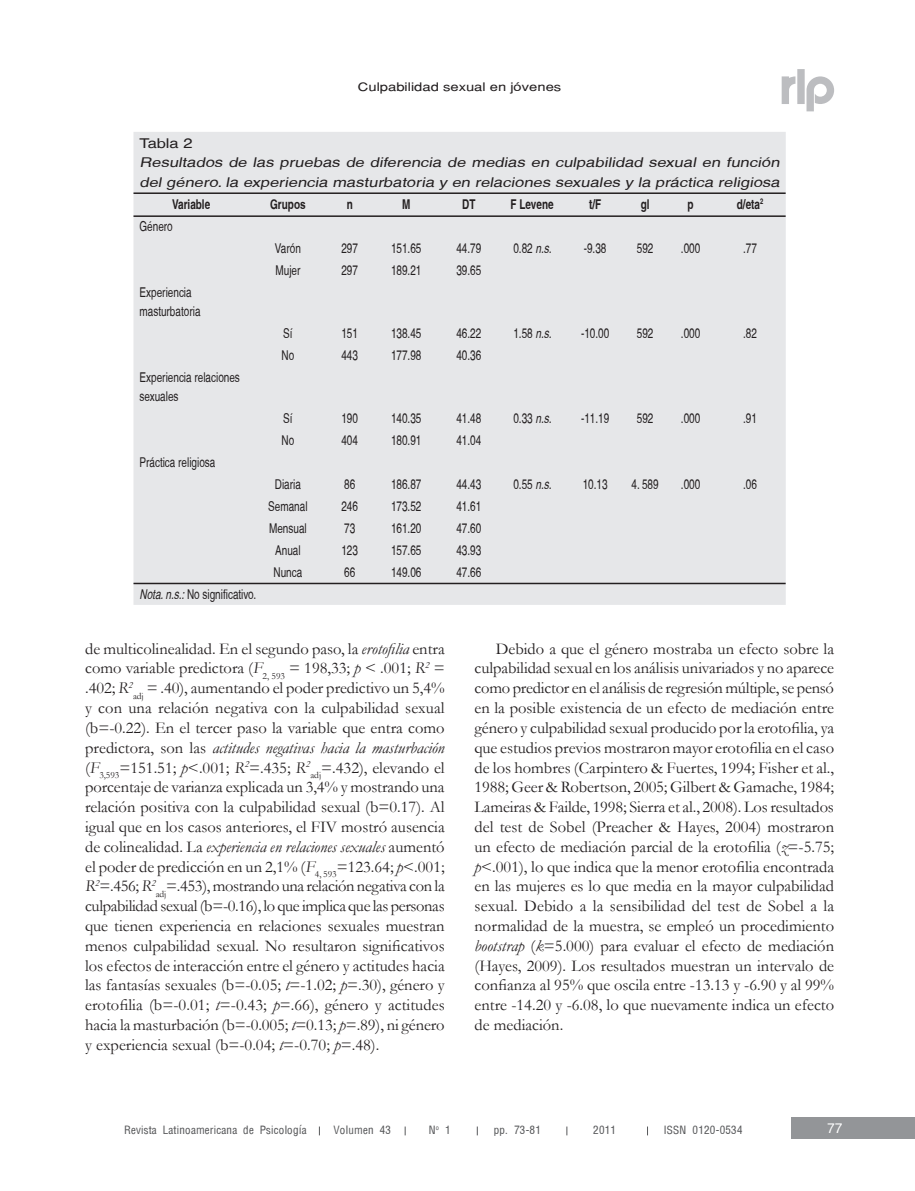
<style>
.page{position:relative;width:915px;height:1191px;background:#fff}
.page>*{position:absolute;margin:0;border:0;box-sizing:border-box;transform-origin:0 0}
.t1{font:16.5px/19.8px "Garamond";color:#231f20;text-align:justify}
.t2{font:condensed 13.5px/19.5px "Helvetica";color:#231f20;scale:.9 1}
.t3{font:italic condensed 13.5px/19.5px "Helvetica";color:#231f20;scale:1.5 1}
.t4{font:700 condensed 13.5px "Helvetica";color:#231f20;scale:.9 1}
.t5{font:condensed 13.5px "Helvetica";color:#231f20;scale:1.5 1}
.t6{font:13.5px "Helvetica";color:#fff}
.t7{font:100 condensed 12.75px "Helvetica";color:#57585a}
.t8{font:11.7px "Helvetica";color:#231f20;scale:1.25 1}
.s1{font-style:italic}
.s2{font-weight:400}
</style>
<div class="page">
<div style="left:790px;top:1117px;width:124px;height:21px;background:#939598"></div>
<svg style="left:781px;top:69px;width:52px;height:42px"></svg>
<div style="left:133px;top:132px;width:652px;height:473px;background:#e6e7e9"></div>
<hr style="left:133px;top:192px;width:652px;height:2px;background:#231f20">
<hr style="left:133px;top:215px;width:652px;height:2px;background:#231f20">
<hr style="left:133px;top:583px;width:652px;height:1px;background:#231f20">
<p class="t8" style="left:357px;top:79px;width:164px">Culpabilidad sexual en jóvenes</p>
<p class="t5" style="left:139px;top:135px;width:37px">Tabla 2</p>
<p class="t3" style="left:139px;top:153px;width:430px">Resultados de las pruebas de diferencia de medias en culpabilidad sexual en función del género.la experiencia masturbatoria y en relaciones sexuales y la práctica religiosa</p>
<p class="t4" style="left:172px;top:196px;width:44px">Variable</p>
<p class="t4" style="left:270px;top:196px;width:41px">Grupos</p>
<p class="t4" style="left:346px;top:196px;width:8px">n</p>
<p class="t4" style="left:402px;top:196px;width:11px">M</p>
<p class="t4" style="left:462px;top:196px;width:16px">DT</p>
<p class="t4" style="left:510px;top:196px;width:49px">F Levene</p>
<p class="t4" style="left:589px;top:196px;width:15px">t/F</p>
<p class="t4" style="left:640px;top:196px;width:11px">gl</p>
<p class="t4" style="left:687px;top:196px;width:8px">p</p>
<p class="t4" style="left:736px;top:196px;width:31px">d/eta<sup>2</sup></p>
<p class="t2" style="left:139px;top:216px;width:38px">Género</p>
<p class="t2" style="left:275px;top:238px;width:30px">Varón</p>
<p class="t2" style="left:341px;top:238px;width:20px">297</p>
<p class="t2" style="left:391px;top:238px;width:35px">151.65</p>
<p class="t2" style="left:456px;top:238px;width:29px">44.79</p>
<p class="t2" style="left:513px;top:238px;width:47px">0.82 <span class="s1">n.s.</span></p>
<p class="t2" style="left:583px;top:238px;width:27px">-9.38</p>
<p class="t2" style="left:636px;top:238px;width:20px">592</p>
<p class="t2" style="left:680px;top:238px;width:23px">.000</p>
<p class="t2" style="left:743px;top:238px;width:17px">.77</p>
<p class="t2" style="left:275px;top:260px;width:29px">Mujer</p>
<p class="t2" style="left:341px;top:260px;width:20px">297</p>
<p class="t2" style="left:391px;top:260px;width:35px">189.21</p>
<p class="t2" style="left:456px;top:260px;width:29px">39.65</p>
<p class="t2" style="left:139px;top:282px;width:69px">Experiencia masturbatoria</p>
<p class="t2" style="left:283px;top:323px;width:12px">Sí</p>
<p class="t2" style="left:341px;top:323px;width:20px">151</p>
<p class="t2" style="left:391px;top:323px;width:35px">138.45</p>
<p class="t2" style="left:456px;top:323px;width:29px">46.22</p>
<p class="t2" style="left:513px;top:323px;width:47px">1.58 <span class="s1">n.s.</span></p>
<p class="t2" style="left:581px;top:323px;width:33px">-10.00</p>
<p class="t2" style="left:636px;top:323px;width:20px">592</p>
<p class="t2" style="left:680px;top:323px;width:23px">.000</p>
<p class="t2" style="left:743px;top:323px;width:17px">.82</p>
<p class="t2" style="left:281px;top:345px;width:16px">No</p>
<p class="t2" style="left:341px;top:345px;width:20px">443</p>
<p class="t2" style="left:391px;top:345px;width:35px">177.98</p>
<p class="t2" style="left:456px;top:345px;width:29px">40.36</p>
<p class="t2" style="left:139px;top:367px;width:113px">Experiencia relaciones sexuales</p>
<p class="t2" style="left:283px;top:409px;width:12px">Sí</p>
<p class="t2" style="left:341px;top:409px;width:20px">190</p>
<p class="t2" style="left:391px;top:409px;width:35px">140.35</p>
<p class="t2" style="left:456px;top:409px;width:29px">41.48</p>
<p class="t2" style="left:513px;top:409px;width:47px">0.33 <span class="s1">n.s.</span></p>
<p class="t2" style="left:581px;top:409px;width:33px">-11.19</p>
<p class="t2" style="left:636px;top:409px;width:20px">592</p>
<p class="t2" style="left:680px;top:409px;width:23px">.000</p>
<p class="t2" style="left:743px;top:409px;width:17px">.91</p>
<p class="t2" style="left:281px;top:431px;width:16px">No</p>
<p class="t2" style="left:341px;top:431px;width:20px">404</p>
<p class="t2" style="left:391px;top:431px;width:35px">180.91</p>
<p class="t2" style="left:456px;top:431px;width:29px">41.04</p>
<p class="t2" style="left:139px;top:453px;width:86px">Práctica religiosa</p>
<p class="t2" style="left:275px;top:474px;width:31px">Diaria</p>
<p class="t2" style="left:344px;top:474px;width:14px">86</p>
<p class="t2" style="left:391px;top:474px;width:35px">186.87</p>
<p class="t2" style="left:456px;top:474px;width:29px">44.43</p>
<p class="t2" style="left:513px;top:474px;width:47px">0.55 <span class="s1">n.s.</span></p>
<p class="t2" style="left:582px;top:474px;width:29px">10.13</p>
<p class="t2" style="left:631px;top:474px;width:32px">4. 589</p>
<p class="t2" style="left:680px;top:474px;width:23px">.000</p>
<p class="t2" style="left:743px;top:474px;width:17px">.06</p>
<p class="t2" style="left:268px;top:496px;width:45px">Semanal</p>
<p class="t2" style="left:341px;top:496px;width:20px">246</p>
<p class="t2" style="left:391px;top:496px;width:35px">173.52</p>
<p class="t2" style="left:456px;top:496px;width:29px">41.61</p>
<p class="t2" style="left:269px;top:518px;width:43px">Mensual</p>
<p class="t2" style="left:344px;top:518px;width:14px">73</p>
<p class="t2" style="left:391px;top:518px;width:35px">161.20</p>
<p class="t2" style="left:456px;top:518px;width:29px">47.60</p>
<p class="t2" style="left:275px;top:540px;width:30px">Anual</p>
<p class="t2" style="left:341px;top:540px;width:20px">123</p>
<p class="t2" style="left:391px;top:540px;width:35px">157.65</p>
<p class="t2" style="left:456px;top:540px;width:29px">43.93</p>
<p class="t2" style="left:273px;top:562px;width:33px">Nunca</p>
<p class="t2" style="left:344px;top:562px;width:14px">66</p>
<p class="t2" style="left:391px;top:562px;width:35px">149.06</p>
<p class="t2" style="left:456px;top:562px;width:29px">47.66</p>
<p class="t2" style="left:139px;top:584px;width:131px"><span class="s1">Nota.n.s.:</span>No significativo.</p>
<p class="t1" style="left:85px;top:638px;width:361px">de multicolinealidad. En el segundo paso, la <span class="s1">erotofilia</span> entra como variable predictora (<span class="s1">F</span><sub>2,</sub> <sub>593</sub> = 198,33; <span class="s1">p</span> &lt; .001; <span class="s1">R</span><sup>2</sup> = .402; <span class="s1">R</span><sup>2</sup><sub>adj</sub> = .40), aumentando el poder predictivo un 5,4% y con una relación negativa con la culpabilidad sexual (b=-0.22). En el tercer paso la variable que entra como predictora, son las <span class="s1">actitudes negativas hacia la masturbación </span>(<span class="s1">F</span><sub>3,593</sub>=151.51; <span class="s1">p</span>&lt;.001; <span class="s1">R</span><sup>2</sup>=.435; <span class="s1">R</span><sup>2</sup><sub>adj</sub>=.432), elevando el porcentaje de varianza explicada un 3,4% y mostrando una relación positiva con la culpabilidad sexual (b=0.17). Al igual que en los casos anteriores, el FIV mostró ausencia de colinealidad. La <span class="s1">experiencia en relaciones sexuales</span> aumentó el poder de predicción en un 2,1% (<span class="s1">F</span><sub>4,</sub> <sub>593</sub>=123.64; <span class="s1">p</span>&lt;.001; <span class="s1">R</span><sup>2</sup>=.456; <span class="s1">R</span><sup>2</sup><sub>adj</sub>=.453), mostrando una relación negativa con la culpabilidad sexual (b=-0.16), lo que implica que las personas que tienen experiencia en relaciones sexuales muestran menos culpabilidad sexual. No resultaron significativos los efectos de interacción entre el género y actitudes hacia las fantasías sexuales (b=-0.05; <span class="s1">t</span>=-1.02; <span class="s1">p</span>=.30), género y erotofilia (b=-0.01; <span class="s1">t</span>=-0.43; <span class="s1">p</span>=.66), género y actitudes hacia la masturbación (b=-0.005; <span class="s1">t</span>=0.13; <span class="s1">p</span>=.89), ni género y experiencia sexual (b=-0.04; <span class="s1">t</span>=-0.70; <span class="s1">p</span>=.48).</p>
<p class="t1" style="left:474px;top:638px;width:361px;text-indent:21px">Debido a que el género mostraba un efecto sobre la culpabilidad sexual en los análisis univariados y no aparece como predictor en el análisis de regresión múltiple, se pensó en la posible existencia de un efecto de mediación entre género y culpabilidad sexual producido por la erotofilia, ya que estudios previos mostraron mayor erotofilia en el caso de los hombres (Carpintero &amp; Fuertes, 1994; Fisher et al., 1988; Geer &amp; Robertson, 2005; Gilbert &amp; Gamache, 1984; Lameiras &amp; Failde, 1998; Sierra et al., 2008). Los resultados del test de Sobel (Preacher &amp; Hayes, 2004) mostraron un efecto de mediación parcial de la erotofilia (<span class="s1">z</span>=-5.75; <span class="s1">p</span>&lt;.001), lo que indica que la menor erotofilia encontrada en las mujeres es lo que media en la mayor culpabilidad sexual. Debido a la sensibilidad del test de Sobel a la normalidad de la muestra, se empleó un procedimiento <span class="s1">bootstrap</span> (<span class="s1">k</span>=5.000) para evaluar el efecto de mediación (Hayes, 2009). Los resultados muestran un intervalo de confianza al 95% que oscila entre -13.13 y -6.90 y al 99% entre -14.20 y -6.08, lo que nuevamente indica un efecto de mediación.</p>
<p class="t7" style="left:124px;top:1122px;width:184px">Revista Latinoamericana de Psicolog<span class="s2">í</span>a</p>
<p class="t7" style="left:333px;top:1122px;width:59px">Volumen 43</p>
<p class="t7" style="left:428px;top:1122px;width:24px">N<sup>o</sup> 1</p>
<p class="t7" style="left:493px;top:1122px;width:49px">pp. 73-81</p>
<p class="t7" style="left:593px;top:1122px;width:25px">2011</p>
<p class="t7" style="left:663px;top:1122px;width:81px">ISSN 0120-0534</p>
<p class="t6" style="left:826px;top:1120px;width:17px">77</p>
</div>
